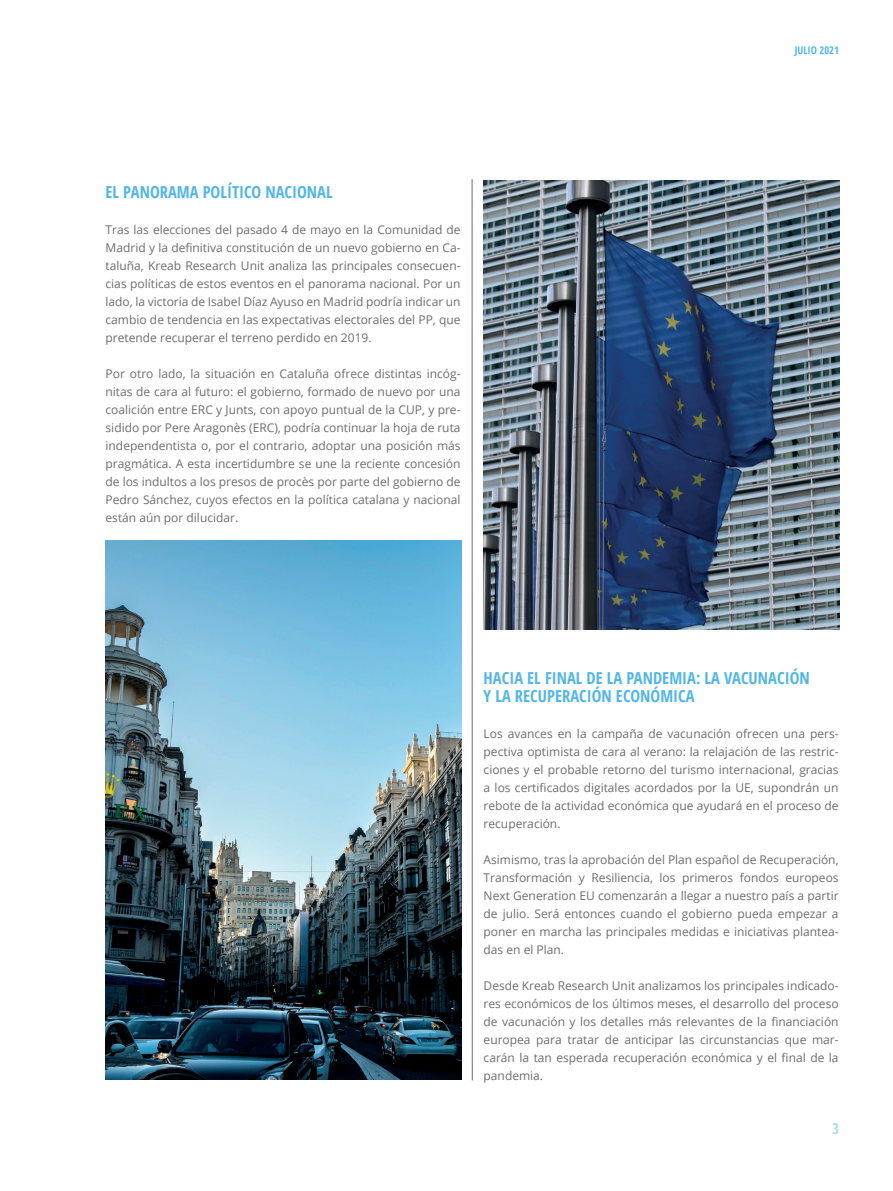
<style>
.page{position:relative;width:893px;height:1191px;background:#fff}
.page>*{position:absolute;margin:0;border:0;box-sizing:border-box;transform-origin:0 0}
.Listado{font:700 condensed 16.5px "Open Sans";color:#52b6e7}
.t1{font:700 condensed 15px "Open Sans";color:#52b6e7}
.Listado-2{font:12px/18px "Open Sans";color:#6c6d70;text-align:justify}
.t2{font:700 condensed 10.5px "Open Sans";color:#52b6e7}
</style>
<div class="page">
<hr style="left:472px;top:179px;width:1px;height:901px;background:#6c6d70">
<img style="left:106px;top:540px;width:355px;height:539px">
<img style="left:483px;top:180px;width:356px;height:450px">
<p class="Listado" style="left:106px;top:180px;width:229px">EL PANORAMA POLÍTICO NACIONAL</p>
<p class="Listado-2" style="left:106px;top:220px;width:356px">Tras las elecciones del pasado 4 de mayo en la Comunidad de Madrid y la definitiva constitución de un nuevo gobierno en Ca&shy;taluña, Kreab Research Unit analiza las principales consecuen&shy;cias políticas de estos eventos en el panorama nacional. Por un lado, la victoria de Isabel Díaz Ayuso en Madrid podría indicar un cambio de tendencia en las expectativas electorales del PP, que pretende recuperar el terreno perdido en 2019.</p>
<p class="Listado-2" style="left:106px;top:364px;width:356px">Por otro lado, la situación en Cataluña ofrece distintas incóg&shy;nitas de cara al futuro: el gobierno, formado de nuevo por una coalición entre ERC y Junts, con apoyo puntual de la CUP, y pre&shy;sidido por Pere Aragonès (ERC), podría continuar la hoja de ruta independentista o, por el contrario, adoptar una posición más pragmática. A esta incertidumbre se une la reciente concesión de los indultos a los presos de procès por parte del gobierno de Pedro Sánchez, cuyos efectos en la política catalana y nacional están aún por dilucidar.</p>
<p class="t2" style="left:795px;top:43px;width:46px">JULIO 2021</p>
<p class="Listado" style="left:484px;top:666px;width:328px">HACIA EL FINAL DE LA PANDEMIA: LA VACUNACIÓN</p>
<p class="Listado" style="left:484px;top:684px;width:213px">Y LA RECUPERACIÓN ECONÓMICA</p>
<p class="Listado-2" style="left:484px;top:724px;width:356px">Los avances en la campaña de vacunación ofrecen una pers&shy;pectiva optimista de cara al verano: la relajación de las restric&shy;ciones y el probable retorno del turismo internacional, gracias a los certificados digitales acordados por la UE, supondrán un rebote de la actividad económica que ayudará en el proceso de recuperación.</p>
<p class="Listado-2" style="left:484px;top:850px;width:356px">Asimismo, tras la aprobación del Plan español de Recuperación, Transformación y Resiliencia, los primeros fondos europeos Next Generation EU comenzarán a llegar a nuestro país a partir de julio. Será entonces cuando el gobierno pueda empezar a poner en marcha las principales medidas e iniciativas plantea&shy;das en el Plan.</p>
<p class="Listado-2" style="left:484px;top:976px;width:356px">Desde Kreab Research Unit analizamos los principales indicado&shy;res económicos de los últimos meses, el desarrollo del proceso de vacunación y los detalles más relevantes de la financiación europea para tratar de anticipar las circunstancias que mar&shy;carán la tan esperada recuperación económica y el final de la pandemia.</p>
<p class="t1" style="left:832px;top:1117px;width:8px">3</p>
</div>
